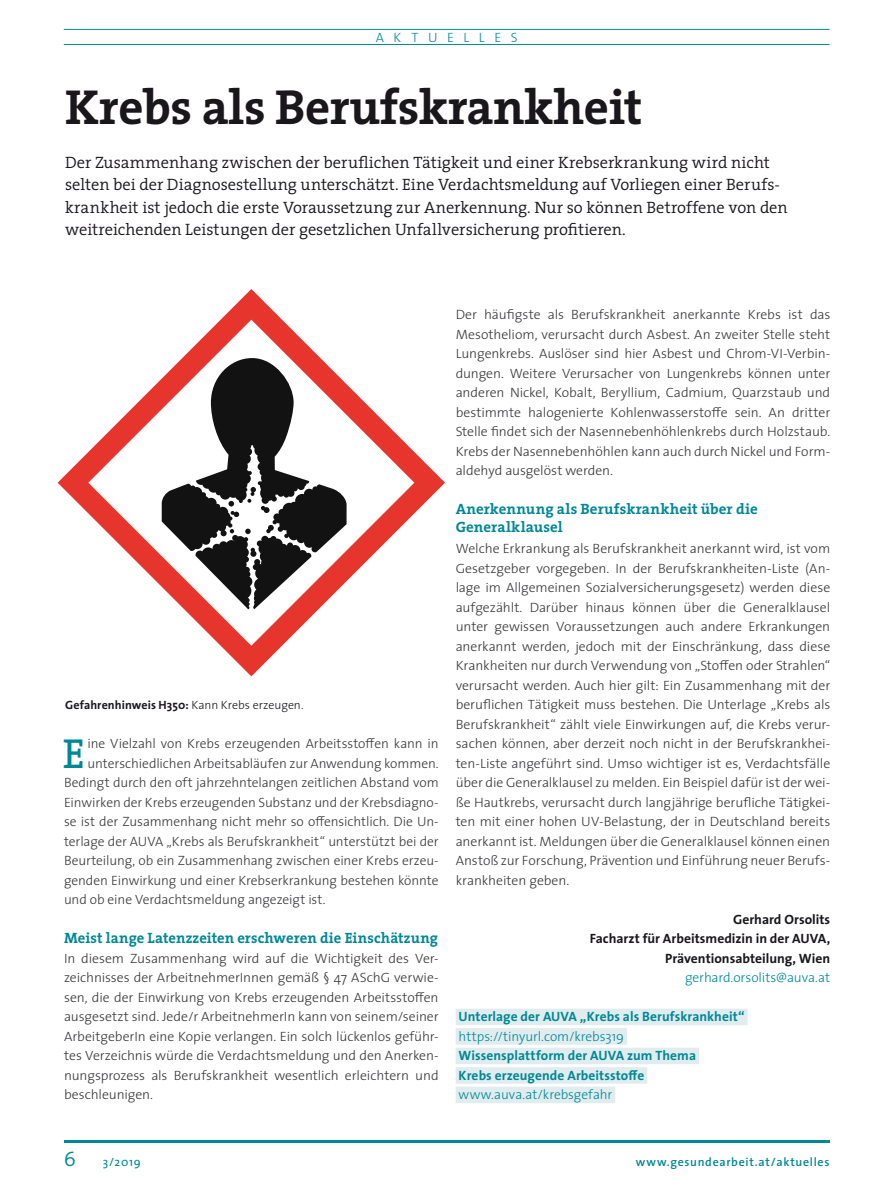
<style>
.page{position:relative;width:872px;height:1191px;background:#fff}
.page>*{position:absolute;margin:0;border:0;box-sizing:border-box;transform-origin:0 0}
.t1{font:700 49.5px "The Serif";letter-spacing:-.01em;color:#1a171c}
.t2{font:42.45px "The Serif";color:#008795}
.t3{font:21px "The Serif Semi Light Caps";color:#008795}
.t4{font:300 16.5px/22.5px "The Serif";color:#1a171c}
.t5{font:700 15px/18px "The Serif";letter-spacing:.005em;color:#008795}
.t6{font:300 13.5px/19.5px "The Sans";letter-spacing:-.005em;color:#38373a;text-align:justify}
.t7{font:700 13.5px/19.5px "The Sans";letter-spacing:.005em;color:#008795}
.t8{font:700 13.5px/19.5px "The Sans";color:#1a171c;text-align:right}
.t9{font:300 13.5px "The Sans";color:#008795}
.t10{font:300 13.5px "The Sans";letter-spacing:.72em;color:#008795}
.t11{font:700 12px "The Sans";letter-spacing:.005em;color:#1a171c}
.t12{font:600 12px "The Sans";letter-spacing:.06em;color:#008795}
.t13{font:12px "The Sans";color:#008795}
.s1{font-weight:300}
</style>
<div class="page">
<hr style="left:64px;top:1140px;width:765px;height:2px;background:#008795">
<hr style="left:64px;top:29px;width:765px;height:1px;background:#008795">
<hr style="left:64px;top:44px;width:765px;height:1px;background:#008795">
<div style="left:455px;top:1008px;width:292px;height:17px;background:#e0ecee"></div>
<div style="left:455px;top:1028px;width:172px;height:16px;background:#e0ecee"></div>
<div style="left:455px;top:1047px;width:244px;height:17px;background:#e0ecee"></div>
<div style="left:455px;top:1067px;width:192px;height:16px;background:#e0ecee"></div>
<div style="left:455px;top:1086px;width:160px;height:17px;background:#e0ecee"></div>
<svg style="left:58px;top:289px;width:387px;height:387px"></svg>
<svg style="left:162px;top:358px;width:184px;height:251px"></svg>
<p class="t10" style="left:376px;top:26px;width:143px">AKTUELLES</p>
<h1 class="t1" style="left:65px;top:66px;width:579px">Krebs als Berufskrankheit</h1>
<p class="t4" style="left:65px;top:150px;width:724px">Der Zusammenhang zwischen der beruflichen Tätigkeit und einer Krebserkrankung wird nicht selten bei der Diagnosestellung unterschätzt. Eine Verdachtsmeldung auf Vorliegen einer Berufs&shy;krankheit ist jedoch die erste Voraussetzung zur Anerkennung. Nur so können Betroffene von den weitreichenden Leistungen der gesetzlichen Unfallversicherung profitieren.</p>
<p class="t11" style="left:65px;top:695px;width:240px">Gefahrenhinweis H350: <span class="s1">Kann Krebs erzeugen.</span></p>
<h2 class="t2" style="left:63px;top:718px;width:24px">E</h2>
<p class="t6" style="left:87px;top:733px;width:353px">ine Vielzahl von Krebs erzeugenden Arbeitsstoffen kann in</p>
<p class="t6" style="left:87px;top:753px;width:353px">unterschiedlichen Arbeitsabläufen zur Anwendung kommen.</p>
<p class="t6" style="left:64px;top:772px;width:376px">Bedingt durch den oft jahrzehntelangen zeitlichen Abstand vom</p>
<p class="t6" style="left:64px;top:792px;width:376px">Einwirken der Krebs erzeugenden Substanz und der Krebsdiagno-</p>
<p class="t6" style="left:64px;top:811px;width:376px">se ist der Zusammenhang nicht mehr so offensichtlich. Die Un-</p>
<p class="t6" style="left:64px;top:831px;width:376px">terlage der AUVA „Krebs als Berufskrankheit“ unterstützt bei der</p>
<p class="t6" style="left:64px;top:850px;width:376px">Beurteilung, ob ein Zusammenhang zwischen einer Krebs erzeu-</p>
<p class="t6" style="left:64px;top:870px;width:376px">genden Einwirkung und einer Krebserkrankung bestehen könnte</p>
<p class="t6" style="left:64px;top:889px;width:263px">und ob eine Verdachtsmeldung angezeigt ist.</p>
<p class="t5" style="left:64px;top:929px;width:375px">Meist lange Latenzzeiten erschweren die Einschätzung</p>
<p class="t6" style="left:64px;top:948px;width:376px">In diesem Zusammenhang wird auf die Wichtigkeit des Ver&shy;zeichnisses der ArbeitnehmerInnen gemäß § 47 ASchG verwie&shy;sen, die der Einwirkung von Krebs erzeugenden Arbeitsstoffen ausgesetzt sind. Jede/r ArbeitnehmerIn kann von seinem/seiner ArbeitgeberIn eine Kopie verlangen. Ein solch lückenlos geführ&shy;tes Verzeichnis würde die Verdachtsmeldung und den Anerken&shy;nungsprozess als Berufskrankheit wesentlich erleichtern und beschleunigen.</p>
<p class="t6" style="left:455px;top:304px;width:376px">Der häufigste als Berufskrankheit anerkannte Krebs ist das Mesotheliom, verursacht durch Asbest. An zweiter Stelle steht Lungenkrebs. Auslöser sind hier Asbest und Chrom-VI-Verbin&shy;dungen. Weitere Verursacher von Lungenkrebs können unter anderen Nickel, Kobalt, Beryllium, Cadmium, Quarzstaub und bestimmte halogenierte Kohlenwasserstoffe sein. An dritter Stelle findet sich der Nasennebenhöhlenkrebs durch Holzstaub.<br>Krebs der Nasennebenhöhlen kann auch durch Nickel und Form&shy;aldehyd ausgelöst werden.</p>
<p class="t5" style="left:455px;top:500px;width:304px">Anerkennung als Berufskrankheit über die<br>Generalklausel</p>
<p class="t6" style="left:455px;top:538px;width:376px">Welche Erkrankung als Berufskrankheit anerkannt wird, ist vom Gesetzgeber vorgegeben. In der Berufskrankheiten-Liste (An&shy;lage im Allgemeinen Sozialversicherungsgesetz) werden diese aufgezählt. Darüber hinaus können über die Generalklausel unter gewissen Voraussetzungen auch andere Erkrankungen anerkannt werden, jedoch mit der Einschränkung, dass diese Krankheiten nur durch Verwendung von „Stoffen oder Strahlen“ verursacht werden. Auch hier gilt: Ein Zusammenhang mit der beruflichen Tätigkeit muss bestehen. Die Unterlage „Krebs als Berufskrankheit“ zählt viele Einwirkungen auf, die Krebs verur&shy;sachen können, aber derzeit noch nicht in der Berufskrankhei&shy;ten-Liste angeführt sind. Umso wichtiger ist es, Verdachtsfälle über die Generalklausel zu melden. Ein Beispiel dafür ist der wei&shy;ße Hautkrebs, verursacht durch langjährige berufliche Tätigkei&shy;ten mit einer hohen UV-Belastung, der in Deutschland bereits anerkannt ist. Meldungen über die Generalklausel können einen Anstoß zur Forschung, Prävention und Einführung neuer Berufs&shy;krankheiten geben.</p>
<p class="t8" style="left:590px;top:909px;width:242px">Gerhard Orsolits<br>Facharzt für Arbeitsmedizin in der AUVA,<br>Präventionsabteilung, Wien</p>
<p class="t9" style="left:685px;top:966px;width:147px">gerhard.orsolits@auva.at</p>
<p class="t7" style="left:458px;top:1006px;width:287px">Unterlage der AUVA „Krebs als Berufskrankheit“</p>
<p class="t9" style="left:458px;top:1025px;width:167px">https://tinyurl.com/krebs319</p>
<p class="t7" style="left:458px;top:1045px;width:239px">Wissensplattform der AUVA zum Thema<br>Krebs erzeugende Arbeitsstoffe</p>
<p class="t9" style="left:458px;top:1083px;width:155px">www.auva.at/krebsgefahr</p>
<h3 class="t3" style="left:64px;top:1141px;width:14px">6</h3>
<p class="t13" style="left:103px;top:1151px;width:39px">3/2019</p>
<p class="t12" style="left:636px;top:1151px;width:195px">www.gesundearbeit.at/aktuelles</p>
</div>
